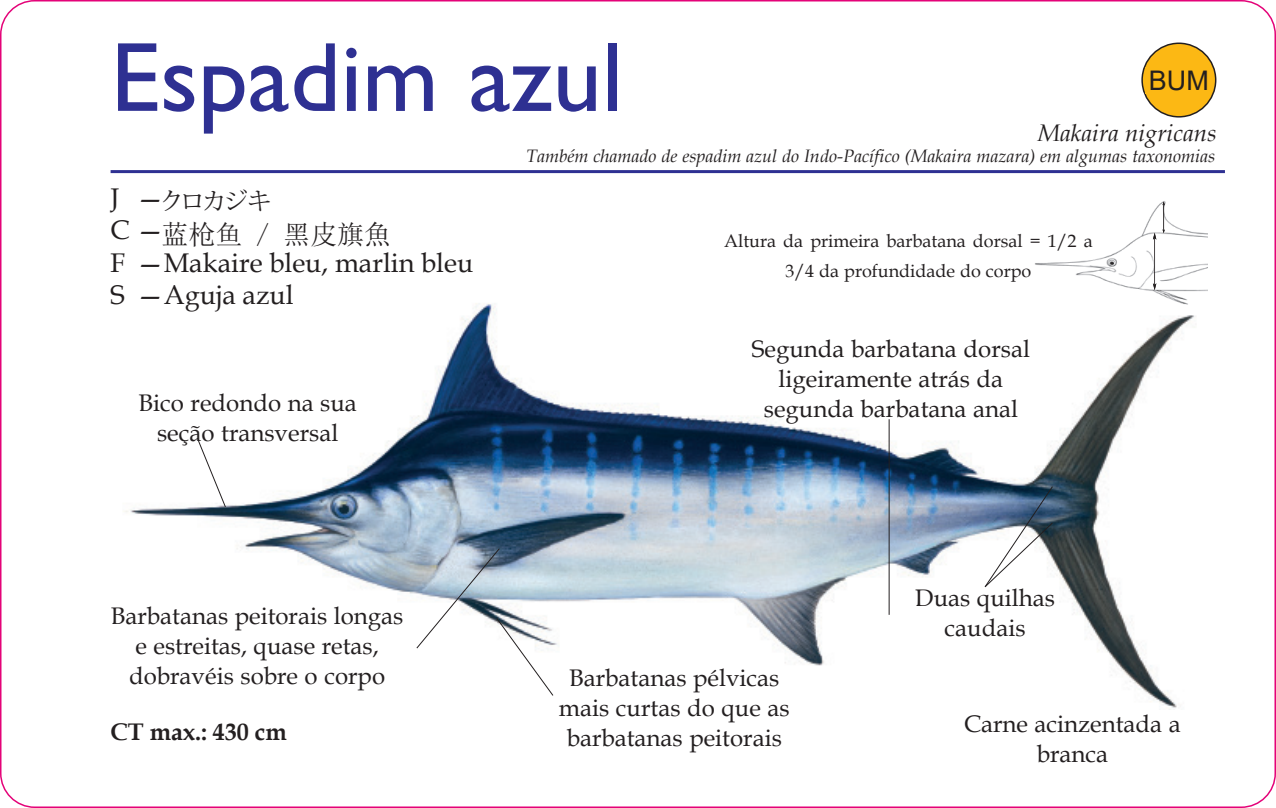
<style>
.page{position:relative;width:1276px;height:808px;background:#fff}
.page>*{position:absolute;margin:0;border:0;box-sizing:border-box;transform-origin:0 0}
.Normal_e{font:99px "Gill Sans";color:#2e3092}
.t1{font:27px "Book Antiqua";color:#231f20}
.t2{font:27px "Sim Sun";color:#231f20}
.t3{font:27px "Arial";color:#231f20}
.Normal_e-2{font:24px/30px "Book Antiqua";color:#231f20;text-align:center}
.Normal_e-3{font:italic 24px "Book Antiqua";color:#231f20}
.Normal_e-4{font:700 24px "Book Antiqua";color:#231f20}
.t4{font:24px "Koz Min Pr 6 N";letter-spacing:-.095em;color:#231f20}
.Normal_e-5{font:italic 18px "Book Antiqua";color:#231f20}
.Normal_e-6{font:18px/30px "Book Antiqua";color:#231f20;text-align:center}
</style>
<div class="page">
<img style="left:123px;top:303px;width:1072px;height:405px">
<hr style="left:111px;top:170px;width:1114px;height:3px;background:#2e3092">
<div style="left:1142px;top:43px;width:73px;height:74px;background:#fcb814;border-radius:50%"></div>
<div style="left:1141px;top:43px;width:75px;height:75px;border:2px solid #231f20;border-radius:50%"></div>
<div style="left:1145px;top:67px;width:67px;height:26px;background:#fcb814"></div>
<hr style="left:888px;top:419px;width:1px;height:196px;background:#231f20">
<svg style="left:198px;top:440px;width:28px;height:67px"></svg>
<img style="left:1028px;top:201px;width:180px;height:108px">
<svg style="left:1162px;top:201px;width:2px;height:32px"></svg>
<hr style="left:1154px;top:238px;width:1px;height:47px;background:#231f20">
<svg style="left:1153px;top:283px;width:3px;height:7px"></svg>
<svg style="left:1153px;top:233px;width:3px;height:7px"></svg>
<svg style="left:984px;top:486px;width:69px;height:101px"></svg>
<svg style="left:416px;top:548px;width:137px;height:148px"></svg>
<p class="Normal_e" style="left:111px;top:20px;width:514px">Espadim azul</p>
<p class="t3" style="left:1149px;top:62px;width:61px">BUM</p>
<p class="Normal_e-3" style="left:1037px;top:116px;width:180px">Makaira nigricans</p>
<p class="Normal_e-5" style="left:526px;top:143px;width:690px">Também chamado de espadim azul do Indo-Pacífico (Makaira mazara) em algumas taxonomias</p>
<p class="t1" style="left:111px;top:179px;width:10px">J</p>
<p class="t1" style="left:111px;top:211px;width:55px">C —</p>
<p class="t1" style="left:111px;top:244px;width:364px">F —Makaire bleu, marlin bleu</p>
<p class="t1" style="left:111px;top:276px;width:185px">S —Aguja azul</p>
<p class="t4" style="left:159px;top:188px;width:113px">クロカジキ</p>
<p class="t1" style="left:137px;top:179px;width:28px">—</p>
<p class="t2" style="left:162px;top:221px;width:231px">蓝枪鱼 / 黑皮旗魚</p>
<p class="Normal_e-2" style="left:139px;top:387px;width:220px">Bico redondo na sua seção transversal</p>
<p class="Normal_e-2" style="left:111px;top:601px;width:294px">Barbatanas peitorais longas e estreitas, quase retas, dobravéis sobre o corpo</p>
<p class="Normal_e-4" style="left:111px;top:716px;width:178px">CT max.: 430 cm</p>
<p class="Normal_e-6" style="left:724px;top:226px;width:370px">Altura da primeira barbatana dorsal = 1/2 a<br>3/4 da profundidade do corpo</p>
<p class="Normal_e-2" style="left:752px;top:333px;width:279px">Segunda barbatana dorsal ligeiramente atrás da segunda barbatana anal</p>
<p class="Normal_e-2" style="left:559px;top:662px;width:232px">Barbatanas pélvicas mais curtas do que as barbatanas peitorais</p>
<p class="Normal_e-2" style="left:915px;top:582px;width:141px">Duas quilhas caudais</p>
<p class="Normal_e-2" style="left:964px;top:708px;width:218px">Carne acinzentada a branca</p>
</div>
